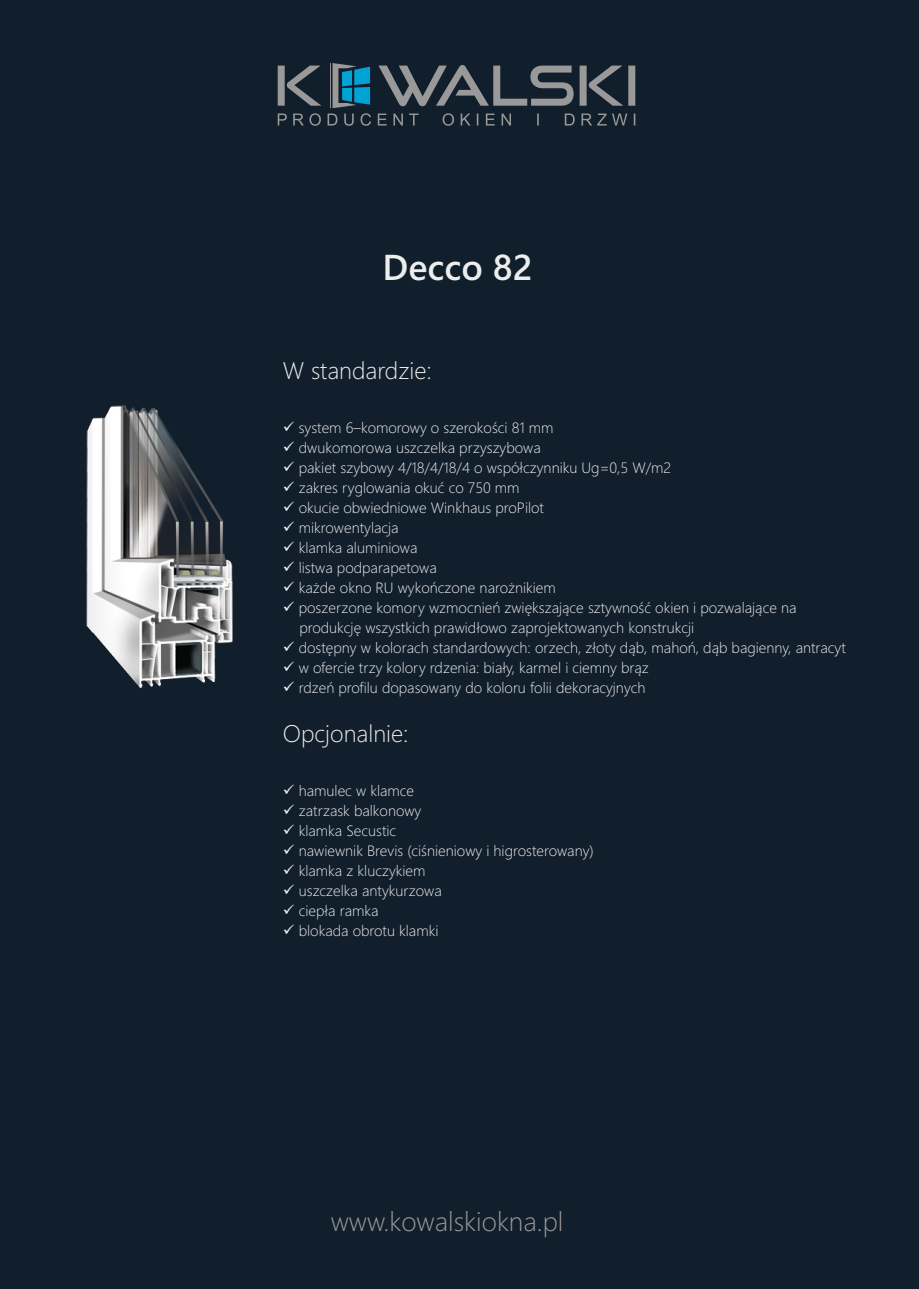
<style>
.page{position:relative;width:919px;height:1289px;background:#fff}
.page>*{position:absolute;margin:0;border:0;box-sizing:border-box;transform-origin:0 0}
.t1{font:600 36px "Segoe UI";color:#eceded}
.t2{font:300 27px "Segoe UI";color:#999}
.t3{font:300 24px "Segoe UI";color:#eceded}
.t4{font:300 15px/20px "Segoe UI";color:#eceded}
</style>
<div class="page">
<div style="left:0;top:0;width:918px;height:1288px;background:#111e2c"></div>
<img style="left:86px;top:405px;width:147px;height:283px">
<svg style="left:278px;top:63px;width:357px;height:63px"></svg>
<h1 class="t1" style="left:382px;top:254px;width:152px">Decco 82</h1>
<h3 class="t3" style="left:283px;top:361px;width:150px">W standardzie:</h3>
<p class="t4" style="left:283px;top:419px;width:272px">✓ system 6–komorowy o szerokości 81 mm</p>
<p class="t4" style="left:283px;top:439px;width:259px">✓ dwukomorowa uszczelka przyszybowa</p>
<p class="t4" style="left:283px;top:459px;width:390px">✓ pakiet szybowy 4/18/4/18/4 o współczynniku Ug=0,5 W/m2</p>
<p class="t4" style="left:283px;top:479px;width:238px">✓ zakres ryglowania okuć co 750 mm</p>
<p class="t4" style="left:283px;top:499px;width:263px">✓ okucie obwiedniowe Winkhaus proPilot</p>
<p class="t4" style="left:283px;top:519px;width:117px">✓ mikrowentylacja</p>
<p class="t4" style="left:283px;top:539px;width:136px">✓ klamka aluminiowa</p>
<p class="t4" style="left:283px;top:559px;width:155px">✓ listwa podparapetowa</p>
<p class="t4" style="left:283px;top:579px;width:274px">✓ każde okno RU wykończone narożnikiem</p>
<p class="t4" style="left:299px;top:599px;width:498px;text-indent:-16px">✓ poszerzone komory wzmocnień zwiększające sztywność okien i pozwalające na produkcję wszystkich prawidłowo zaprojektowanych konstrukcji</p>
<p class="t4" style="left:283px;top:638px;width:564px">✓ dostępny w kolorach standardowych: orzech, złoty dąb, mahoń, dąb bagienny, antracyt</p>
<p class="t4" style="left:283px;top:658px;width:367px">✓ w ofercie trzy kolory rdzenia: biały, karmel i ciemny brąz</p>
<p class="t4" style="left:283px;top:678px;width:364px">✓ rdzeń profilu dopasowany do koloru folii dekoracyjnych</p>
<h3 class="t3" style="left:283px;top:724px;width:127px">Opcjonalnie:</h3>
<p class="t4" style="left:283px;top:782px;width:133px">✓ hamulec w klamce</p>
<p class="t4" style="left:283px;top:802px;width:140px">✓ zatrzask balkonowy</p>
<p class="t4" style="left:283px;top:822px;width:115px">✓ klamka Secustic</p>
<p class="t4" style="left:283px;top:842px;width:312px">✓ nawiewnik Brevis (ciśnieniowy i higrosterowany)</p>
<p class="t4" style="left:283px;top:862px;width:144px">✓ klamka z kluczykiem</p>
<p class="t4" style="left:283px;top:882px;width:160px">✓ uszczelka antykurzowa</p>
<p class="t4" style="left:283px;top:902px;width:97px">✓ ciepła ramka</p>
<p class="t4" style="left:283px;top:922px;width:157px">✓ blokada obrotu klamki</p>
<h2 class="t2" style="left:330px;top:1211px;width:234px">www.kowalskiokna.pl</h2>
</div>
